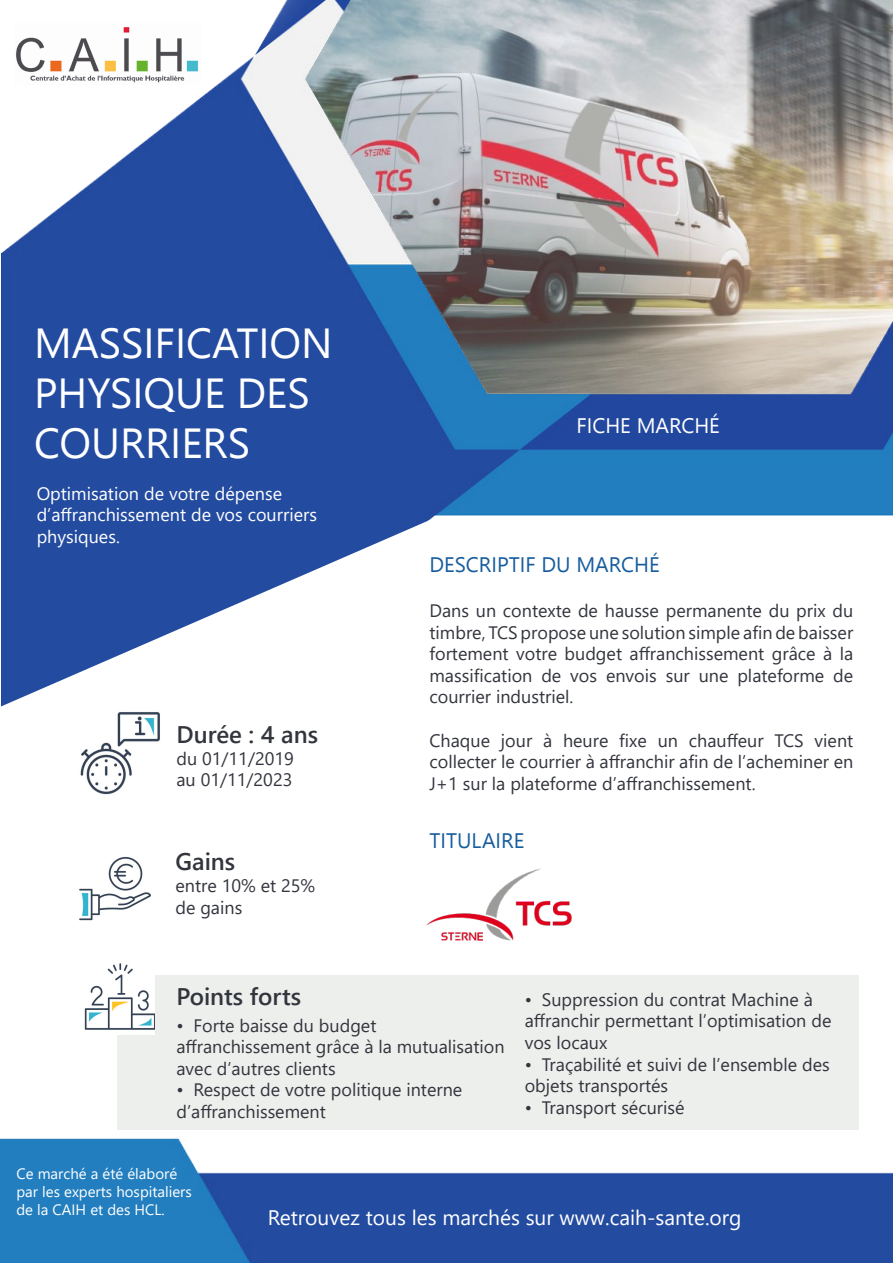
<style>
.page{position:relative;width:893px;height:1263px;background:#fff}
.page>*{position:absolute;margin:0;border:0;box-sizing:border-box;transform-origin:0 0}
.t1{font:600 24px "Segoe UI";color:#33353d}
.t2{font:21px "Segoe UI";color:#fff}
.t3{font:18px/21.6px "Segoe UI";color:#33353d}
.t4{font:18px/21.6px "Segoe UI";color:#fff}
.t5{font:15px/18px "Segoe UI";color:#fff}
</style>
<div class="page">
<img style="left:0;top:1088px;width:893px;height:175px">
<img style="left:1px;top:0;width:892px;height:517px">
<img style="left:15px;top:24px;width:186px;height:60px">
<img style="left:79px;top:874px;width:72px;height:47px">
<svg style="left:1px;top:517px;width:432px;height:357px"></svg>
<img style="left:72px;top:702px;width:95px;height:95px">
<div style="left:117px;top:976px;width:741px;height:154px;background:#edefed"></div>
<img style="left:84px;top:963px;width:71px;height:71px">
<img style="left:426px;top:868px;width:146px;height:72px">
<div style="left:38px;top:328px;width:103px;height:30px;background:#234ba0"></div>
<svg style="left:147px;top:328px;width:4px;height:30px"></svg>
<svg style="left:158px;top:328px;width:15px;height:30px"></svg>
<svg style="left:179px;top:328px;width:3px;height:30px"></svg>
<div style="left:188px;top:328px;width:78px;height:30px;background:#234ba0"></div>
<svg style="left:272px;top:328px;width:27px;height:30px"></svg>
<svg style="left:305px;top:328px;width:24px;height:30px"></svg>
<div style="left:136px;top:378px;width:65px;height:34px;background:#234ba0"></div>
<svg style="left:208px;top:379px;width:15px;height:29px"></svg>
<svg style="left:241px;top:379px;width:23px;height:29px"></svg>
<svg style="left:270px;top:378px;width:38px;height:30px"></svg>
<div style="left:36px;top:429px;width:53px;height:30px;background:#234ba0"></div>
<svg style="left:95px;top:429px;width:22px;height:30px"></svg>
<div style="left:124px;top:429px;width:54px;height:29px;background:#234ba0"></div>
<svg style="left:185px;top:429px;width:16px;height:29px"></svg>
<svg style="left:207px;top:429px;width:41px;height:30px"></svg>
<svg style="left:431px;top:557px;width:2px;height:15px"></svg>
<svg style="left:430px;top:833px;width:3px;height:15px"></svg>
<div style="left:38px;top:378px;width:92px;height:30px;background:#234ba0"></div>
<svg style="left:578px;top:418px;width:52px;height:15px"></svg>
<div style="left:639px;top:413px;width:80px;height:20px;background:#22479f"></div>
<p class="t4" style="left:37px;top:481px;width:282px">Optimisation de votre dépense d’affranchissement de vos courriers physiques.</p>
<p class="t1" style="left:176px;top:712px;width:143px">Durée : 4 ans</p>
<p class="t3" style="left:176px;top:746px;width:119px">du 01/11/2019</p>
<p class="t3" style="left:176px;top:768px;width:117px">au 01/11/2023</p>
<p class="t1" style="left:175px;top:839px;width:61px">Gains</p>
<p class="t3" style="left:175px;top:873px;width:141px">entre 10% et 25% de gains</p>
<p class="t3" style="left:429px;top:598px;width:425px;text-align:justify">Dans un contexte de hausse permanente du prix du timbre, TCS propose une solution simple afin de baisser fortement votre budget affranchissement grâce à la massification de vos envois sur une plateforme de courrier industriel.</p>
<p class="t3" style="left:429px;top:728px;width:425px;text-align:justify">Chaque jour à heure fixe un chauffeur TCS vient collecter le courrier à affranchir afin de l’acheminer en J+1 sur la plateforme d’affranchissement.</p>
<p class="t1" style="left:176px;top:974px;width:126px">Points forts</p>
<p class="t3" style="left:176px;top:1013px;width:330px">• Forte baisse du budget affranchissement grâce à la mutualisation avec d’autres clients</p>
<p class="t3" style="left:176px;top:1077px;width:287px">• Respect de votre politique interne d’affranchissement</p>
<p class="t3" style="left:525px;top:987px;width:308px">• Suppression du contrat Machine à affranchir permettant l’optimisation de vos locaux</p>
<p class="t3" style="left:525px;top:1052px;width:306px">• Traçabilité et suivi de l’ensemble des objets transportés</p>
<p class="t3" style="left:525px;top:1095px;width:161px">• Transport sécurisé</p>
<p class="t5" style="left:16px;top:1163px;width:162px">Ce marché a été élaboré</p>
<p class="t5" style="left:16px;top:1181px;width:177px">par les experts hospitaliers de la CAIH et des HCL.</p>
<p class="t2" style="left:268px;top:1198px;width:475px">Retrouvez tous les marchés sur www.caih-sante.org</p>
</div>
